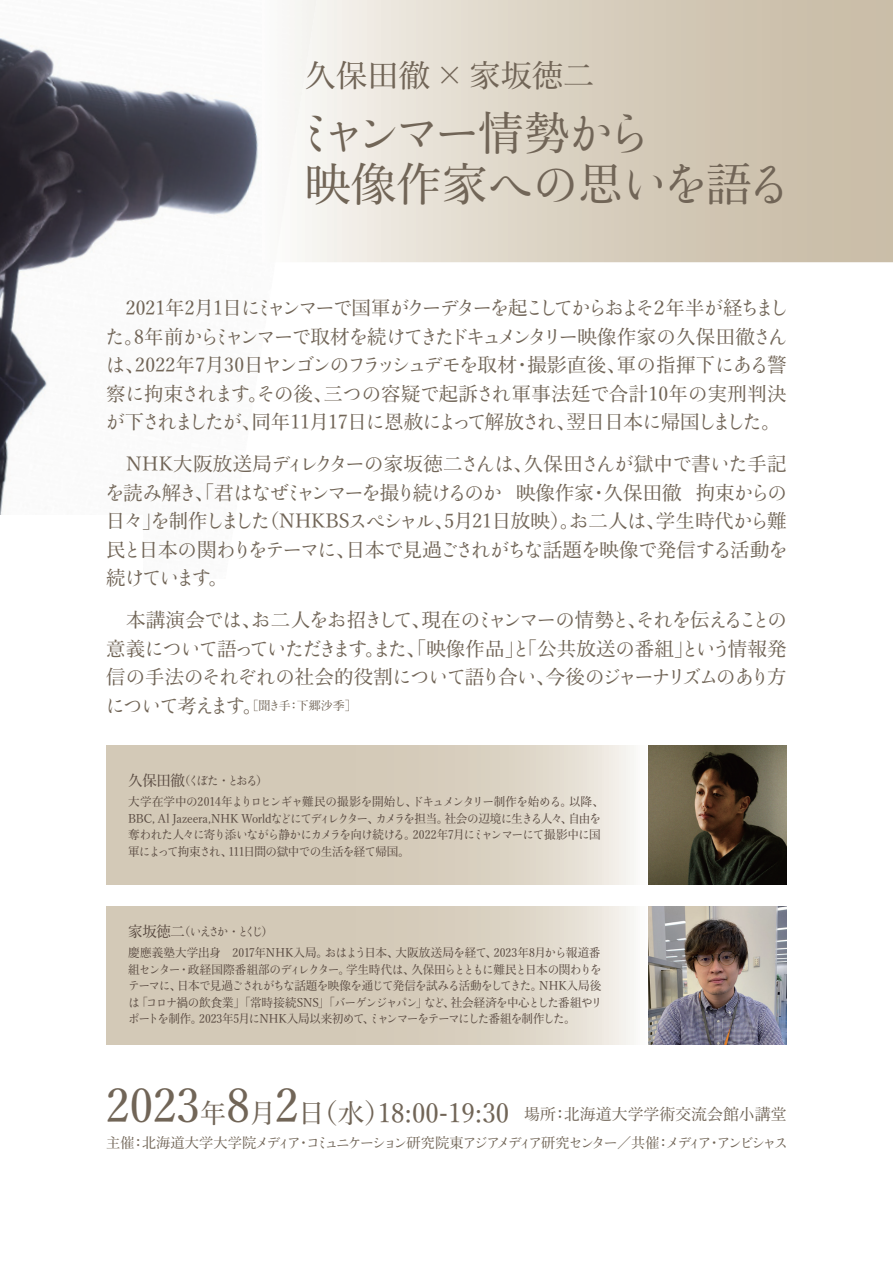
<style>
.page{position:relative;width:893px;height:1263px;background:#fff}
.page>*{position:absolute;margin:0;border:0;box-sizing:border-box;transform-origin:0 0}
.t1{font:500 45.75px/51.6px "Yu Min 36 p Kn";letter-spacing:-.045em;color:#716557}
.t2{font:500 31.2px "Yu Min 36 p Kn";color:#716557}
.t3{font:500 26.7px "Yu Min 36 p Kn";color:#716557}
.t4{font:500 19.5px/28.5px "Yu Min 36 p Kn";letter-spacing:-.055em;color:#716557;text-align:justify}
.t5{font:500 15.9px "Yu Min 36 p Kn";color:#716557}
.t6{font:500 14.25px "Yu Min 36 p Kn";letter-spacing:-.17em;color:#716557}
.t7{font:500 12px/16.5px "Yu Min 36 p Kn";letter-spacing:-.055em;color:#594a41;text-align:justify}
.t8{font:500 12px/21px "Yu Min 36 p Kn";letter-spacing:-.02em;color:#594a41}
.t9{font:500 12px/21px "Yu Min 36 p Kn";letter-spacing:-.035em;color:#594a41}
.t10{font:500 12px "Yu Min 36 p Kn";color:#716557}
.s1{font-size:19.5px}
.s2{font-size:15px}
.s3{font-size:46.8px}
</style>
<div class="page">
<img style="left:0;top:38px;width:259px;height:477px">
<svg style="left:317px;top:0;width:576px;height:262px;background:#dad1c1"></svg>
<svg style="left:106px;top:746px;width:528px;height:138px;background:#d8cfbf"></svg>
<svg style="left:106px;top:906px;width:528px;height:138px;background:#d8cfbf"></svg>
<img style="left:648px;top:746px;width:139px;height:138px">
<img style="left:648px;top:906px;width:139px;height:138px">
<h2 class="t2" style="left:305px;top:46px;width:291px">久保田徹×家坂徳二</h2>
<h1 class="t1" style="left:294px;top:103px;width:500px">ミャンマー情勢から<br>映像作家への思いを語る</h1>
<p class="t4" style="left:105px;top:292px;width:685px">　2021年2月1日にミャンマーで国軍がクーデターを起こしてからおよそ２年半が経ちました。8年前からミャンマーで取材を続けてきたドキュメンタリー映像作家の久保田徹さんは、2022年7月30日ヤンゴンのフラッシュデモを取材・撮影直後、軍の指揮下にある警察に拘束されます。その後、三つの容疑で起訴され軍事法廷で合計10年の実刑判決が下されましたが、同年11月17日に恩赦によって解放され、翌日日本に帰国しました。</p>
<p class="t4" style="left:105px;top:448px;width:684px">　NHK大阪放送局ディレクターの家坂徳二さんは、久保田さんが獄中で書いた手記を読み解き、「君はなぜミャンマーを撮り続けるのか 映像作家・久保田徹 拘束からの日々」を制作しました（NHKBSスペシャル、5月21日放映）。お二人は、学生時代から難民と日本の関わりをテーマに、日本で見過ごされがちな話題を映像で発信する活動を続けています。</p>
<p class="t4" style="left:106px;top:604px;width:682px">　本講演会では、お二人をお招きして、現在のミャンマーの情勢と、それを伝えることの意義について語っていただきます。また、「映像作品」と「公共放送の番組」という情報発信の手法のそれぞれの社会的役割について語り合い、今後のジャーナリズムのあり方</p>
<p class="t10" style="left:105px;top:694px;width:253px"><span class="s1">について考えます。</span>［聞き手：下郷沙季］</p>
<p class="t9" style="left:128px;top:769px;width:477px"><span class="s2">久保田徹</span>（くぼた・とおる）<br>大学在学中の2014年よりロヒンギャ難民の撮影を開始し、ドキュメンタリー制作を始める。以降、</p>
<p class="t7" style="left:128px;top:809px;width:474px">BBC, Al Jazeera,NHK Worldなどにてディレクター、カメラを担当。社会の辺境に生きる人々、自由を奪われた人々に寄り添いながら静かにカメラを向け続ける。2022年7月にミャンマーにて撮影中に国軍によって拘束され、111日間の獄中での生活を経て帰国。</p>
<p class="t8" style="left:128px;top:920px;width:474px"><span class="s2">家坂徳二</span>（いえさか・とくじ）<br>慶應義塾大学出身　2017年NHK入局。おはよう日本、大阪放送局を経て、2023年8月から報道番</p>
<p class="t7" style="left:128px;top:960px;width:476px">組センター・政経国際番組部のディレクター。学生時代は、久保田らとともに難民と日本の関わりをテーマに、日本で見過ごされがちな話題を映像を通じて発信を試みる活動をしてきた。NHK入局後は「コロナ禍の飲食業」「常時接続SNS」「バーゲンジャパン」など、社会経済を中心とした番組やリポートを制作。2023年5月にNHK入局以来初めて、ミャンマーをテーマにした番組を制作した。</p>
<h3 class="t3" style="left:106px;top:1088px;width:404px"><span class="s3">2023</span>年<span class="s3">8</span>月<span class="s3">2</span>日（水）18:00-19:30</h3>
<p class="t5" style="left:524px;top:1099px;width:264px">場所：北海道大学学術交流会館小講堂</p>
<p class="t6" style="left:106px;top:1129px;width:683px">主催：北海道大学大学院メディア・コミュニケーション研究院東アジアメディア研究センター／共催：メディア・アンビシャス</p>
</div>
